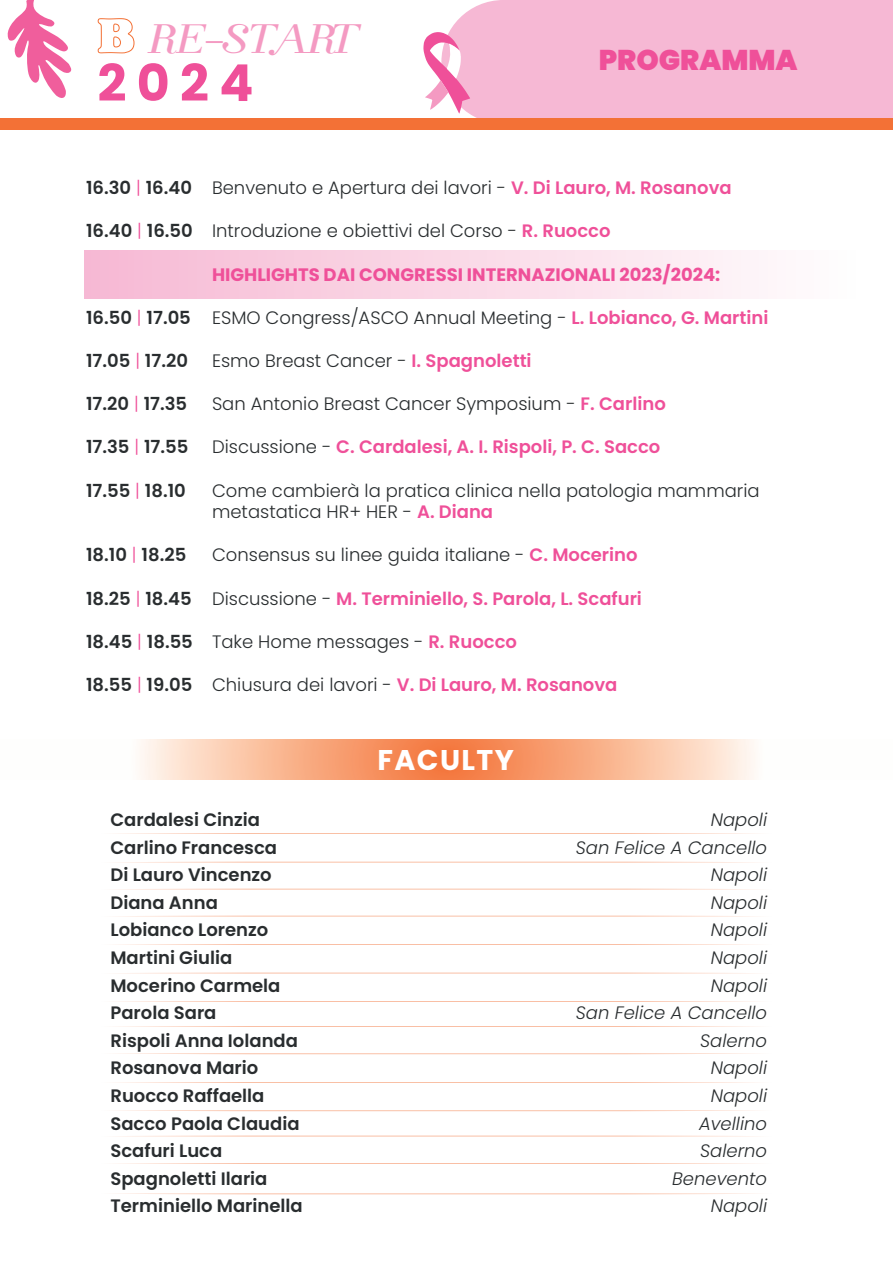
<style>
.page{position:relative;width:893px;height:1263px;background:#fff}
.page>*{position:absolute;margin:0;border:0;box-sizing:border-box;transform-origin:0 0}
.t1{font:700 50.85px "Poppins";color:#ef5099}
.t2{font:41.7px "Florence";letter-spacing:-.07em;color:#f49ac2}
.t3{font:900 28.5px "Poppins";color:#ef5099}
.t4{font:700 28.5px "Poppins";letter-spacing:.05em;color:#fff}
.t5{font:300 18px/21.6px "Poppins";color:#292d2f}
.t6{font:600 18px "Poppins";color:#292d2f}
.t7{font:600 18px "Poppins";color:#ef5099}
.t8{font:italic 300 18px "Poppins";color:#292d2f}
.t9{font:700 18px "Poppins";color:#ef5099}
.s1{font-family:"Alfredo Heavy Hollow";font-size:50.85px;color:#f37136}
.s2{font-weight:600}
.s3{color:#ef5099}
.s4{font-weight:600;color:#ef5099}
.s5{font-weight:300;color:#ef5099}
.s6{font-weight:300;color:#292d2f}
.s7{color:#292d2f}
.s8{font-weight:300}
</style>
<div class="page">
<svg style="left:140px;top:740px;width:615px;height:40px;background:#f9b38e"></svg>
<div style="left:449px;top:0;width:444px;height:118px;background:#f6b8d4"></div>
<svg style="left:7px;top:0;width:65px;height:98px"></svg>
<svg style="left:423px;top:32px;width:47px;height:82px"></svg>
<div style="left:0;top:118px;width:893px;height:12px;background:#f37136"></div>
<div style="left:85px;top:250px;width:770px;height:49px;background:linear-gradient(to right,#f6b8d3,#fefdfd)"></div>
<svg style="left:118px;top:833px;width:637px;height:1px"></svg>
<svg style="left:118px;top:862px;width:637px;height:1px"></svg>
<svg style="left:118px;top:889px;width:637px;height:1px"></svg>
<svg style="left:118px;top:916px;width:637px;height:1px"></svg>
<svg style="left:118px;top:944px;width:637px;height:1px"></svg>
<svg style="left:118px;top:973px;width:637px;height:1px"></svg>
<svg style="left:118px;top:1001px;width:637px;height:1px"></svg>
<svg style="left:118px;top:1026px;width:637px;height:1px"></svg>
<svg style="left:118px;top:1053px;width:637px;height:1px"></svg>
<svg style="left:118px;top:1082px;width:637px;height:1px"></svg>
<svg style="left:118px;top:1110px;width:637px;height:1px"></svg>
<svg style="left:118px;top:1136px;width:637px;height:1px"></svg>
<svg style="left:118px;top:1163px;width:637px;height:1px"></svg>
<svg style="left:118px;top:1193px;width:637px;height:1px"></svg>
<h2 class="t2" style="left:97px;top:14px;width:266px"><span class="s1">B</span> RE-START</h2>
<h1 class="t1" style="left:97px;top:54px;width:158px">2024</h1>
<h3 class="t3" style="left:599px;top:43px;width:200px">PROGRAMMA</h3>
<p class="t5" style="left:86px;top:177px;width:647px"><span class="s2">16.30</span> <span class="s3">|</span> <span class="s2">16.40</span> Benvenuto e Apertura dei lavori - <span class="s4">V. Di Lauro, M. Rosanova</span></p>
<p class="t5" style="left:86px;top:220px;width:526px"><span class="s2">16.40</span> <span class="s3">|</span> <span class="s2">16.50</span> Introduzione e obiettivi del Corso - <span class="s4">R. Ruocco</span></p>
<p class="t9" style="left:212px;top:264px;width:510px">HIGHLIGHTS DAI CONGRESSI INTERNAZIONALI 2023/2024:</p>
<p class="t5" style="left:86px;top:307px;width:684px"><span class="s2">16.50</span> <span class="s3">|</span> <span class="s2">17.05</span> ESMO Congress/ASCO Annual Meeting - <span class="s4">L. Lobianco, G. Martini</span></p>
<p class="t6" style="left:86px;top:350px;width:103px">17.05 <span class="s5">|</span> 17.20</p>
<p class="t5" style="left:212px;top:350px;width:321px">Esmo Breast Cancer - <span class="s4">I. Spagnoletti</span></p>
<p class="t6" style="left:86px;top:393px;width:103px">17.20 <span class="s5">|</span> 17.35</p>
<p class="t5" style="left:212px;top:393px;width:455px">San Antonio Breast Cancer Symposium - <span class="s4">F. Carlino</span></p>
<p class="t6" style="left:86px;top:437px;width:104px">17.35 <span class="s5">|</span> 17.55</p>
<p class="t7" style="left:212px;top:437px;width:450px"><span class="s6">Discussione -</span> C. Cardalesi, A. I. Rispoli, P. C. Sacco</p>
<p class="t6" style="left:86px;top:480px;width:101px">17.55 <span class="s5">|</span> 18.10</p>
<p class="t5" style="left:212px;top:480px;width:549px">Come cambierà la pratica clinica nella patologia mammaria metastatica HR+ HER - <span class="s4">A. Diana</span></p>
<p class="t6" style="left:86px;top:545px;width:102px">18.10 <span class="s5">|</span> 18.25</p>
<p class="t5" style="left:212px;top:544px;width:427px">Consensus su linee guida italiane - <span class="s4">C. Mocerino</span></p>
<p class="t7" style="left:86px;top:588px;width:557px"><span class="s7">18.25</span> <span class="s8">|</span> <span class="s7">18.45</span> <span class="s6">Discussione -</span> M. Terminiello, S. Parola, L. Scafuri</p>
<p class="t5" style="left:86px;top:631px;width:432px"><span class="s2">18.45</span> <span class="s3">|</span> <span class="s2">18.55</span> Take Home messages - <span class="s4">R. Ruocco</span></p>
<p class="t7" style="left:86px;top:674px;width:533px"><span class="s7">18.55</span> <span class="s8">|</span> <span class="s7">19.05</span> <span class="s6">Chiusura dei lavori -</span> V. Di Lauro, M. Rosanova</p>
<h3 class="t4" style="left:377px;top:743px;width:138px">FACULTY</h3>
<p class="t6" style="left:110px;top:809px;width:151px">Cardalesi Cinzia</p>
<p class="t8" style="left:711px;top:809px;width:58px">Napoli</p>
<p class="t6" style="left:110px;top:837px;width:168px">Carlino Francesca</p>
<p class="t8" style="left:576px;top:837px;width:193px">San Felice A Cancello</p>
<p class="t6" style="left:110px;top:864px;width:163px">Di Lauro Vincenzo</p>
<p class="t8" style="left:711px;top:864px;width:58px">Napoli</p>
<p class="t6" style="left:110px;top:892px;width:109px">Diana Anna</p>
<p class="t8" style="left:711px;top:892px;width:58px">Napoli</p>
<p class="t6" style="left:110px;top:920px;width:159px">Lobianco Lorenzo</p>
<p class="t8" style="left:711px;top:920px;width:58px">Napoli</p>
<p class="t6" style="left:110px;top:947px;width:123px">Martini Giulia</p>
<p class="t8" style="left:711px;top:947px;width:58px">Napoli</p>
<p class="t6" style="left:110px;top:975px;width:172px">Mocerino Carmela</p>
<p class="t8" style="left:711px;top:975px;width:58px">Napoli</p>
<p class="t6" style="left:110px;top:1002px;width:108px">Parola Sara</p>
<p class="t8" style="left:576px;top:1002px;width:193px">San Felice A Cancello</p>
<p class="t6" style="left:110px;top:1030px;width:189px">Rispoli Anna Iolanda</p>
<p class="t8" style="left:700px;top:1030px;width:69px">Salerno</p>
<p class="t6" style="left:110px;top:1057px;width:149px">Rosanova Mario</p>
<p class="t8" style="left:711px;top:1057px;width:58px">Napoli</p>
<p class="t6" style="left:110px;top:1085px;width:156px">Ruocco Raffaella</p>
<p class="t8" style="left:711px;top:1085px;width:58px">Napoli</p>
<p class="t6" style="left:110px;top:1113px;width:191px">Sacco Paola Claudia</p>
<p class="t8" style="left:699px;top:1113px;width:70px">Avellino</p>
<p class="t6" style="left:110px;top:1140px;width:113px">Scafuri Luca</p>
<p class="t8" style="left:700px;top:1140px;width:69px">Salerno</p>
<p class="t6" style="left:110px;top:1168px;width:159px">Spagnoletti Ilaria</p>
<p class="t8" style="left:672px;top:1168px;width:96px">Benevento</p>
<p class="t6" style="left:110px;top:1195px;width:194px">Terminiello Marinella</p>
<p class="t8" style="left:711px;top:1195px;width:58px">Napoli</p>
</div>
